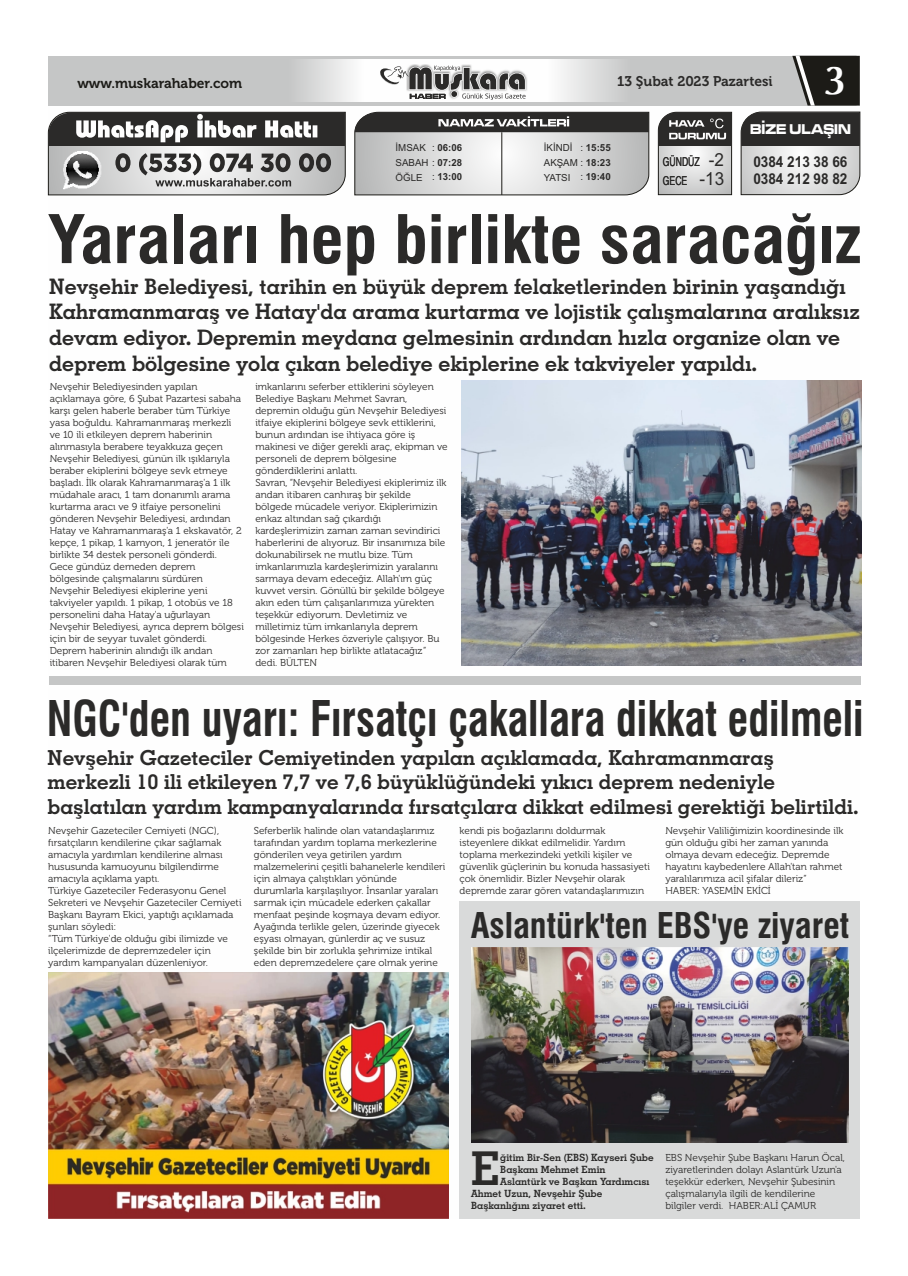
<style>
.page{position:relative;width:908px;height:1276px;background:#fff}
.page>*{position:absolute;margin:0;border:0;box-sizing:border-box;transform-origin:0 0}
.t1{font:700 condensed 65.2px "Swiss 721 BT";color:#2b2a29;scale:1.06 1}
.t2{font:700 condensed 47.9px "Swiss 721 BT";color:#2b2a29;scale:.9 1}
.t3{font:46.7px "Geometric Slabserif 703 Bold BT";color:#2b2a29}
.t4{font:700 40.7px "Optima";color:#fefefe}
.t5{font:700 condensed 34.5px "Swiss 721 BT";color:#2b2a29}
.t6{font:21.4px/25.6px "Geometric Slabserif 703 Bold BT";color:#2b2a29}
.t7{font:20.7px/24.8px "Geometric Slabserif 703 Bold BT";color:#2b2a29}
.t8{font:700 15px/17.1px "Arial Narrow";color:#2b2a29;scale:1.1 1}
.t9{font:14.7px "Microgramma D Bold Exte";color:#fefefe;scale:.85 1}
.t10{font:14px "Museo 700";color:#1c1b17}
.t11{font:14px "Museo 700";color:#2b2a29}
.t12{font:condensed 12.3px "Helvetica";color:#2b2a29;scale:.86 1}
.t13{font:10px/12px "Museo 300";color:#2b2a29}
.t14{font:10px "Geometric Slabserif 703 Bold BT";color:#2b2a29}
.t15{font:9.7px/14.8px "Arial";color:#2b2a29}
.t16{font:700 9.7px "Arial";color:#2b2a29}
.s1{font-weight:700}
.s2{font-weight:400}
.s3{font-family:"Arial";font-stretch:normal;font-size:18px}
</style>
<div class="page">
<svg style="left:47px;top:111px;width:299px;height:85px;background:#90908f"></svg>
<svg style="left:354px;top:111px;width:295px;height:85px;background:#b1b1b1"></svg>
<svg style="left:657px;top:111px;width:75px;height:85px;background:#9e9e9e"></svg>
<div style="left:48px;top:56px;width:811px;height:50px;background:#c5c6c6"></div>
<img style="left:303px;top:60px;width:312px;height:41px">
<svg style="left:740px;top:56px;width:120px;height:140px"></svg>
<img style="left:406px;top:64px;width:121px;height:36px">
<svg style="left:378px;top:66px;width:148px;height:36px;background:#aeadad"></svg>
<div style="left:50px;top:676px;width:810px;height:8px;background:#c5c6c6"></div>
<img style="left:461px;top:380px;width:399px;height:286px">
<img style="left:48px;top:972px;width:400px;height:246px">
<div style="left:459px;top:901px;width:400px;height:317px;background:#d9dada"></div>
<img style="left:471px;top:947px;width:377px;height:195px">
<h3 class="t10" style="left:77px;top:78px;width:166px">www.muskarahaber.com</h3>
<h3 class="t11" style="left:617px;top:75px;width:157px">13 Şubat 2023 Pazartesi</h3>
<h3 class="t4" style="left:822px;top:62px;width:26px">3</h3>
<h3 class="t9" style="left:749px;top:122px;width:120px">BİZE ULAŞIN</h3>
<p class="t15" style="left:395px;top:141px;width:68px">İMSAK<br>SABAH : <span class="s1">07:28</span></p>
<p class="t15" style="left:543px;top:141px;width:68px">İKİNDİ<br>AKŞAM : <span class="s1">18:23</span></p>
<p class="t16" style="left:432px;top:144px;width:31px"><span class="s2">:</span> 06:06</p>
<p class="t16" style="left:580px;top:144px;width:32px"><span class="s2">:</span> 15:55</p>
<p class="t15" style="left:395px;top:171px;width:68px">ÖĞLE : <span class="s1">13:00</span></p>
<p class="t15" style="left:543px;top:171px;width:68px">YATSI : <span class="s1">19:40</span></p>
<p class="t12" style="left:662px;top:157px;width:73px">GÜNDÜZ <span class="s3">-2</span></p>
<h3 class="t8" style="left:753px;top:155px;width:87px">0384 213 38 66<br>0384 212 98 82</h3>
<p class="t12" style="left:662px;top:176px;width:73px">GECE <span class="s3">-13</span></p>
<h1 class="t1" style="left:48px;top:213px;width:768px">Yaraları hep birlikte saracağız</h1>
<p class="t6" style="left:49px;top:275px;width:812px">Nevşehir Belediyesi, tarihin en büyük deprem felaketlerinden birinin yaşandığı Kahramanmaraş ve Hatay'da arama kurtarma ve lojistik çalışmalarına aralıksız devam ediyor. Depremin meydana gelmesinin ardından hızla organize olan ve deprem bölgesine yola çıkan belediye ekiplerine ek takviyeler yapıldı.</p>
<p class="t13" style="left:50px;top:381px;width:195px">Nevşehir Belediyesinden yapılan açıklamaya göre, 6 Şubat Pazartesi sabaha karşı gelen haberle beraber tüm Türkiye yasa boğuldu. Kahramanmaraş merkezli ve 10 ili etkileyen deprem haberinin alınmasıyla berabere teyakkuza geçen Nevşehir Belediyesi, günün ilk ışıklarıyla beraber ekiplerini bölgeye sevk etmeye başladı. İlk olarak Kahramanmaraş'a 1 ilk müdahale aracı, 1 tam donanımlı arama kurtarma aracı ve 9 itfaiye personelini gönderen Nevşehir Belediyesi, ardından Hatay ve Kahramanmaraş'a 1 ekskavatör, 2 kepçe, 1 pikap, 1 kamyon, 1 jeneratör ile birlikte 34 destek personeli gönderdi.<br>Gece gündüz demeden deprem bölgesinde çalışmalarını sürdüren Nevşehir Belediyesi ekiplerine yeni takviyeler yapıldı. 1 pikap, 1 otobüs ve 18 personelini daha Hatay'a uğurlayan Nevşehir Belediyesi, ayrıca deprem bölgesi için bir de seyyar tuvalet gönderdi.<br>Deprem haberinin alındığı ilk andan itibaren Nevşehir Belediyesi olarak tüm</p>
<p class="t13" style="left:255px;top:381px;width:194px">imkanlarını seferber ettiklerini söyleyen Belediye Başkanı Mehmet Savran, depremin olduğu gün Nevşehir Belediyesi itfaiye ekiplerini bölgeye sevk ettiklerini, bunun ardından ise ihtiyaca göre iş makinesi ve diğer gerekli araç, ekipman ve personeli de deprem bölgesine gönderdiklerini anlattı.<br>Savran, “Nevşehir Belediyesi ekiplerimiz ilk andan itibaren canhıraş bir şekilde bölgede mücadele veriyor. Ekiplerimizin enkaz altından sağ çıkardığı kardeşlerimizin zaman zaman sevindirici haberlerini de alıyoruz. Bir insanımıza bile dokunabilirsek ne mutlu bize. Tüm imkanlarımızla kardeşlerimizin yaralarını sarmaya devam edeceğiz. Allah'ım güç kuvvet versin. Gönüllü bir şekilde bölgeye akın eden tüm çalışanlarımıza yürekten teşekkür ediyorum. Devletimiz ve milletimiz tüm imkanlarıyla deprem bölgesinde Herkes özveriyle çalışıyor. Bu zor zamanları hep birlikte atlatacağız” dedi. BÜLTEN</p>
<h2 class="t2" style="left:47px;top:699px;width:908px">NGC'den uyarı: Fırsatçı çakallara dikkat edilmeli</h2>
<p class="t7" style="left:48px;top:747px;width:812px">Nevşehir Gazeteciler Cemiyetinden yapılan açıklamada, Kahramanmaraş merkezli 10 ili etkileyen 7,7 ve 7,6 büyüklüğündeki yıkıcı deprem nedeniyle başlatılan yardım kampanyalarında fırsatçılara dikkat edilmesi gerektiği belirtildi.</p>
<p class="t13" style="left:48px;top:825px;width:195px">Nevşehir Gazeteciler Cemiyeti (NGC), fırsatçıların kendilerine çıkar sağlamak amacıyla yardımları kendilerine alması hususunda kamuoyunu bilgilendirme amacıyla açıklama yaptı.<br>Türkiye Gazeteciler Federasyonu Genel Sekreteri ve Nevşehir Gazeteciler Cemiyeti Başkanı Bayram Ekici, yaptığı açıklamada şunları söyledi:<br>“Tüm Türkiye'de olduğu gibi ilimizde ve ilçelerimizde de depremzedeler için yardım kampanyaları düzenleniyor.</p>
<p class="t13" style="left:254px;top:825px;width:193px">Seferberlik halinde olan vatandaşlarımız tarafından yardım toplama merkezlerine gönderilen veya getirilen yardım malzemelerini çeşitli bahanelerle kendileri için almaya çalıştıkları yönünde durumlarla karşılaşılıyor. İnsanlar yaraları sarmak için mücadele ederken çakallar menfaat peşinde koşmaya devam ediyor.<br>Ayağında terlikle gelen, üzerinde giyecek eşyası olmayan, günlerdir aç ve susuz şekilde bin bir zorlukla şehrimize intikal eden depremzedelere çare olmak yerine</p>
<p class="t13" style="left:459px;top:825px;width:192px">kendi pis boğazlarını doldurmak isteyenlere dikkat edilmelidir. Yardım toplama merkezindeki yetkili kişiler ve güvenlik güçlerinin bu konuda hassasiyeti çok önemlidir. Bizler Nevşehir olarak depremde zarar gören vatandaşlarımızın</p>
<p class="t13" style="left:665px;top:825px;width:179px">Nevşehir Valiliğimizin koordinesinde ilk gün olduğu gibi her zaman yanında olmaya devam edeceğiz. Depremde hayatını kaybedenlere Allah'tan rahmet yaralılarımıza acil şifalar dileriz” HABER: YASEMİN EKİCİ</p>
<h3 class="t5" style="left:470px;top:911px;width:380px">Aslantürk'ten EBS'ye ziyaret</h3>
<h3 class="t3" style="left:471px;top:1149px;width:31px">E</h3>
<p class="t14" style="left:500px;top:1153px;width:155px">ğitim Bir-Sen (EBS) Kayseri Şube</p>
<p class="t14" style="left:500px;top:1165px;width:107px">Başkanı Mehmet Emin</p>
<p class="t14" style="left:500px;top:1177px;width:151px">Aslantürk ve Başkan Yardımcısı</p>
<p class="t14" style="left:471px;top:1189px;width:133px">Ahmet Uzun, Nevşehir Şube</p>
<p class="t14" style="left:471px;top:1201px;width:116px">Başkanlığını ziyaret etti.</p>
<p class="t13" style="left:665px;top:1152px;width:181px">EBS Nevşehir Şube Başkanı Harun Öcal, ziyaretlerinden dolayı Aslantürk Uzun'a teşekkür ederken, Nevşehir Şubesinin çalışmalarıyla ilgili de kendilerine bilgiler verdi. HABER:ALİ ÇAMUR</p>
</div>
